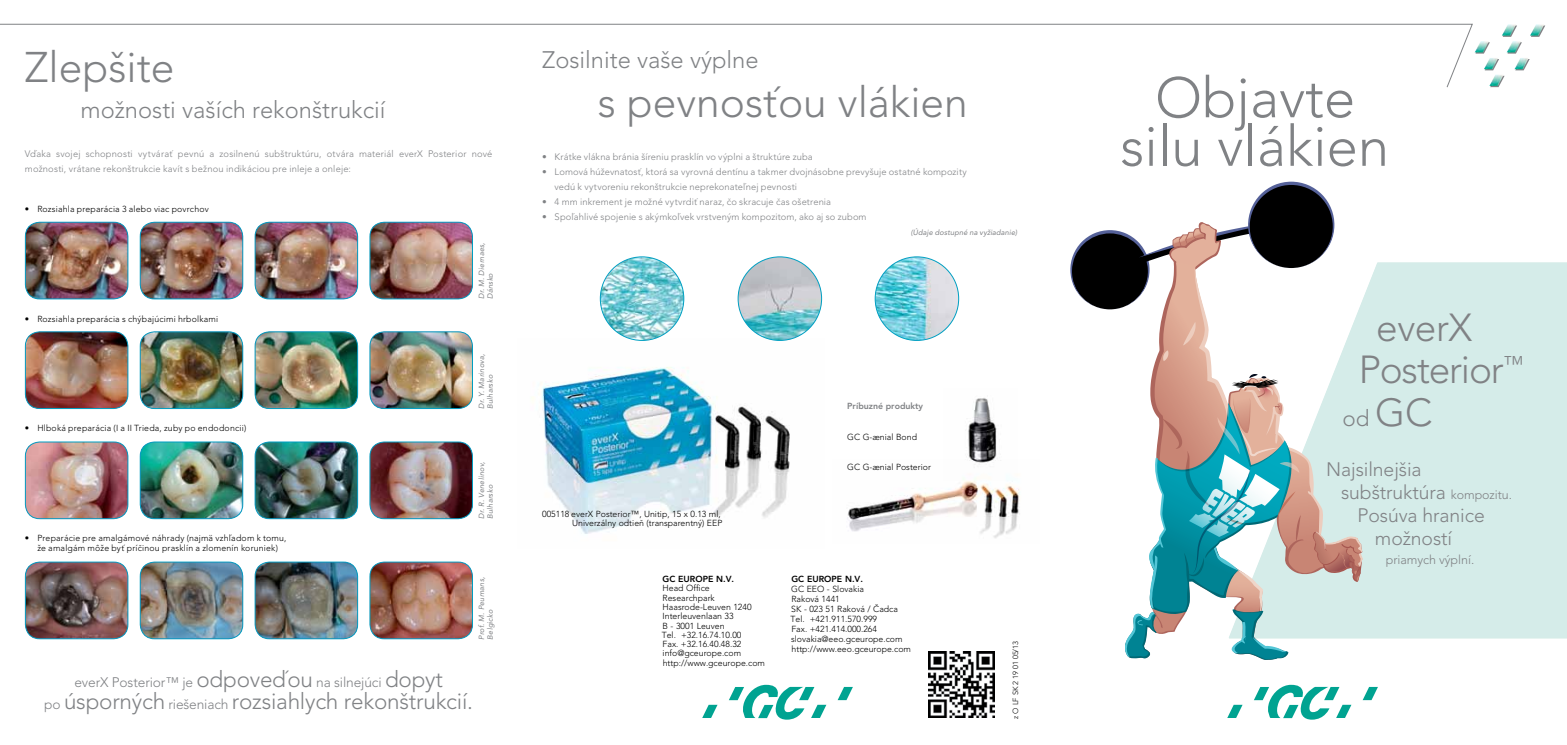
<style>
.page{position:relative;width:1567px;height:745px;background:#fff}
.page>*{position:absolute;margin:0;border:0;box-sizing:border-box;transform-origin:0 0}
.t1{font:300 56.25px/48.5px "Avenir";color:#808285;text-align:center}
.t2{font:300 42.5px "Avenir";color:#808285}
.t3{font:300 38.75px/42.4px "Avenir";letter-spacing:-.03em;color:#808285}
.t4{font:300 23.75px "Avenir";color:#808285}
.t5{font:300 22.5px "Avenir";letter-spacing:-.01em;color:#808285}
.t6{font:300 19.38px "Avenir";letter-spacing:-.005em;color:#808285}
.t7{font:300 13.75px "Avenir";letter-spacing:-.01em;color:#808285}
.t8{font:300 12.5px "Avenir";letter-spacing:-.005em;color:#808285}
.t9{font:300 9.38px/15px "Avenir";letter-spacing:.01em;color:#808285}
.t10{font:300 8.75px/9.2px "Avenir";color:#000}
.t11{font:300 8.75px/9.8px "Avenir";letter-spacing:.02em;color:#000;text-align:center}
.t12{font:800 8.75px "Avenir";color:#000}
.t13{font:800 8.75px "Avenir";color:#808285}
.t14{font:italic 7.5px/8.8px "Avenir";letter-spacing:.02em;color:#808285}
.t15{font:300 7.5px "Avenir";color:#000}
.s1{font-size:22.5px}
.s2{font-size:13.75px}
.s3{font-size:38.75px}
.s4{font-size:12.5px}
</style>
<div class="page">
<svg style="left:1475px;top:25px;width:69px;height:45px"></svg>
<svg style="left:1490px;top:76px;width:14px;height:11px"></svg>
<img style="left:1501px;top:24px;width:14px;height:12px">
<img style="left:1475px;top:41px;width:13px;height:11px">
<img style="left:1483px;top:58px;width:14px;height:11px">
<img style="left:1529px;top:24px;width:14px;height:12px">
<img style="left:1506px;top:41px;width:14px;height:11px">
<img style="left:1514px;top:58px;width:14px;height:11px">
<img style="left:1489px;top:75px;width:14px;height:11px">
<svg style="left:0;top:24px;width:1472px;height:64px"></svg>
<img style="left:532px;top:338px;width:263px;height:196px">
<div style="left:1362px;top:262px;width:204px;height:375px;background:#d5ece9"></div>
<svg style="left:1363px;top:686px;width:14px;height:13px"></svg>
<svg style="left:1254px;top:684px;width:97px;height:35px"></svg>
<svg style="left:1227px;top:704px;width:15px;height:13px"></svg>
<svg style="left:838px;top:686px;width:14px;height:13px"></svg>
<svg style="left:729px;top:684px;width:97px;height:35px"></svg>
<svg style="left:702px;top:704px;width:15px;height:13px"></svg>
<img style="left:600px;top:257px;width:83px;height:83px;border-radius:42px">
<img style="left:875px;top:257px;width:83px;height:83px;border-radius:42px">
<img style="left:738px;top:257px;width:83px;height:83px;border-radius:42px">
<img style="left:847px;top:480px;width:173px;height:58px">
<img style="left:968px;top:398px;width:33px;height:82px">
<img style="left:25px;top:223px;width:103px;height:76px">
<div style="left:25px;top:221px;width:103px;height:78px;border:1px solid #009fc2;border-radius:14px"></div>
<img style="left:140px;top:223px;width:103px;height:76px">
<div style="left:140px;top:221px;width:103px;height:78px;border:1px solid #009fc2;border-radius:14px"></div>
<img style="left:256px;top:223px;width:101px;height:76px">
<div style="left:254px;top:221px;width:104px;height:78px;border:1px solid #009fc2;border-radius:14px"></div>
<img style="left:371px;top:223px;width:101px;height:76px">
<div style="left:369px;top:221px;width:104px;height:78px;border:1px solid #009fc2;border-radius:14px"></div>
<img style="left:25px;top:331px;width:103px;height:77px">
<div style="left:25px;top:331px;width:103px;height:78px;border:1px solid #009fc2;border-radius:14px"></div>
<img style="left:140px;top:331px;width:103px;height:77px">
<div style="left:140px;top:331px;width:103px;height:78px;border:1px solid #009fc2;border-radius:14px"></div>
<img style="left:256px;top:331px;width:101px;height:77px">
<div style="left:254px;top:331px;width:104px;height:78px;border:1px solid #009fc2;border-radius:14px"></div>
<img style="left:371px;top:331px;width:101px;height:77px">
<div style="left:369px;top:331px;width:104px;height:78px;border:1px solid #009fc2;border-radius:14px"></div>
<img style="left:25px;top:442px;width:103px;height:76px">
<div style="left:25px;top:441px;width:103px;height:78px;border:1px solid #009fc2;border-radius:14px"></div>
<img style="left:140px;top:442px;width:103px;height:76px">
<div style="left:140px;top:441px;width:103px;height:78px;border:1px solid #009fc2;border-radius:14px"></div>
<img style="left:256px;top:442px;width:101px;height:76px">
<div style="left:254px;top:441px;width:104px;height:78px;border:1px solid #009fc2;border-radius:14px"></div>
<img style="left:371px;top:443px;width:101px;height:75px">
<div style="left:369px;top:441px;width:104px;height:78px;border:1px solid #009fc2;border-radius:14px"></div>
<img style="left:25px;top:562px;width:103px;height:76px">
<div style="left:25px;top:561px;width:103px;height:77px;border:1px solid #009fc2;border-radius:14px"></div>
<img style="left:140px;top:563px;width:103px;height:75px">
<div style="left:140px;top:561px;width:103px;height:77px;border:1px solid #009fc2;border-radius:14px"></div>
<img style="left:255px;top:563px;width:102px;height:75px">
<div style="left:254px;top:561px;width:104px;height:77px;border:1px solid #009fc2;border-radius:14px"></div>
<img style="left:370px;top:563px;width:102px;height:75px">
<div style="left:369px;top:561px;width:104px;height:77px;border:1px solid #009fc2;border-radius:14px"></div>
<img style="left:928px;top:651px;width:66px;height:66px">
<svg style="left:1070px;top:181px;width:292px;height:478px"></svg>
<h2 class="t2" style="left:25px;top:43px;width:151px">Zlepšite</h2>
<h3 class="t4" style="left:80px;top:95px;width:306px">možnosti vaších rekonštrukcií</h3>
<p class="t9" style="left:25px;top:146px;width:469px">V¢aka svojej schopnosti vytvára† pevnú a zosilnenú subštruktúru, otvára materiál everX Posterior nové možnosti, vrátane rekonštrukcie kavít s bežnou indikáciou pre inleje a onleje:</p>
<p class="t11" style="left:25px;top:204px;width:185px">• Rozsiahla preparácia 3 alebo viac povrchov</p>
<p class="t11" style="left:25px;top:313px;width:195px">• Rozsiahla preparácia s chýbajúcimi hrbolkami</p>
<p class="t11" style="left:25px;top:423px;width:223px">• Hlboká preparácia (I a II Trieda, zuby po endodoncii)</p>
<p class="t11" style="left:25px;top:533px;width:263px">• Preparácie pre amalgámové náhrady (najmä vzh£adom k tomu, že amalgám môže by† príËinou prasklín a zlomenín koruniek)</p>
<p class="t14" style="left:477px;top:299px;width:58px;rotate:-90deg">Dr. M. Diernaes,<br>Dánsko</p>
<p class="t14" style="left:477px;top:409px;width:56px;rotate:-90deg">Dr. Y. Marinova,<br>Bulharsko</p>
<p class="t14" style="left:477px;top:518px;width:58px;rotate:-90deg">Dr. R. Venelinov,<br>Bulharsko</p>
<p class="t14" style="left:477px;top:639px;width:64px;rotate:-90deg">Prof. M. Peumans,<br>Belgicko</p>
<h3 class="t7" style="left:74px;top:673px;width:370px">everX Posterior™ je <span class="s1">odpove¢ou</span> na silnejúci <span class="s1">dopyt</span></h3>
<h3 class="t5" style="left:44px;top:687px;width:430px"><span class="s2">po</span> úsporných <span class="s2">riešeniach</span> rozsiahlych rekonštrukcií.</h3>
<h3 class="t4" style="left:542px;top:46px;width:218px">Zosilnite vaše výplne</h3>
<h2 class="t2" style="left:597px;top:77px;width:371px">s pevnos†ou vlákien</h2>
<p class="t9" style="left:542px;top:149px;width:272px">• Krátke vlákna bránia šíreniu prasklín vo výplni a štruktúre zuba</p>
<p class="t9" style="left:554px;top:164px;width:413px;text-indent:-12px">• Lomová húževnatos†, ktorá sa vyrovná dentínu a takmer dvojnásobne prevyšuje ostatné kompozity vedú k vytvoreniu rekonštrukcie neprekonate£nej pevnosti</p>
<p class="t9" style="left:542px;top:194px;width:290px">• 4 mm inkrement je možné vytvrdi† naraz, Ëo skracuje Ëas ošetrenia</p>
<p class="t9" style="left:542px;top:209px;width:326px">• Spo£ahlivé spojenie s akýmko£vek vrstveným kompozitom, ako aj so zubom</p>
<p class="t14" style="left:910px;top:227px;width:108px">(Údaje dostupné na vyžiadanie)</p>
<p class="t13" style="left:847px;top:401px;width:77px">Príbuzné produkty</p>
<p class="t10" style="left:542px;top:508px;width:182px;line-height:9.8px;text-align:right">005118 everX Posterior™, Unitip, 15 x 0.13 ml,<br>Univerzálny odtieñ (transparentný) EEP</p>
<p class="t12" style="left:662px;top:573px;width:73px">GC EUROPE N.V.</p>
<p class="t10" style="left:661px;top:583px;width:105px">Head Office<br>Researchpark<br>Haasrode-Leuven 1240<br>Interleuvenlaan 33<br>B - 3001 Leuven<br>Tel. +32.16.74.10.00<br>Fax. +32.16.40.48.32 info@gceurope.com http://www.gceurope.com</p>
<p class="t10" style="left:847px;top:431px;width:71px">GC G-≥nial Bond</p>
<p class="t10" style="left:847px;top:461px;width:85px">GC G-≥nial Posterior</p>
<p class="t12" style="left:791px;top:573px;width:73px">GC EUROPE N.V.</p>
<p class="t10" style="left:790px;top:583px;width:122px;line-height:10px">GC EEO - Slovakia<br>Raková 1441<br>SK - 023 51 Raková / »adca<br>Tel. +421.911.570.999<br>Fax. +421.414.000.264 slovakia@eeo.gceurope.com http://www.eeo.gceurope.com</p>
<p class="t15" style="left:1011px;top:718px;width:79px;rotate:-90deg">z O LF SK 2 19 01 05/13</p>
<h1 class="t1" style="left:1120px;top:73px;width:270px">Objavte silu vlákien</h1>
<h3 class="t3" style="left:1358px;top:306px;width:166px;text-indent:18px">everX<br>Posterior<sup>™</sup></h3>
<h3 class="t5" style="left:1342px;top:404px;width:91px">od <span class="s3">GC</span></h3>
<h3 class="t6" style="left:1325px;top:458px;width:97px">Najsilnejšia</h3>
<h3 class="t6" style="left:1340px;top:481px;width:172px">subštruktúra <span class="s4">kompozitu.</span></h3>
<h3 class="t6" style="left:1357px;top:503px;width:129px">Posúva hranice</h3>
<h3 class="t6" style="left:1374px;top:526px;width:79px">možností</h3>
<h3 class="t8" style="left:1385px;top:551px;width:90px">priamych výplní.</h3>
</div>
